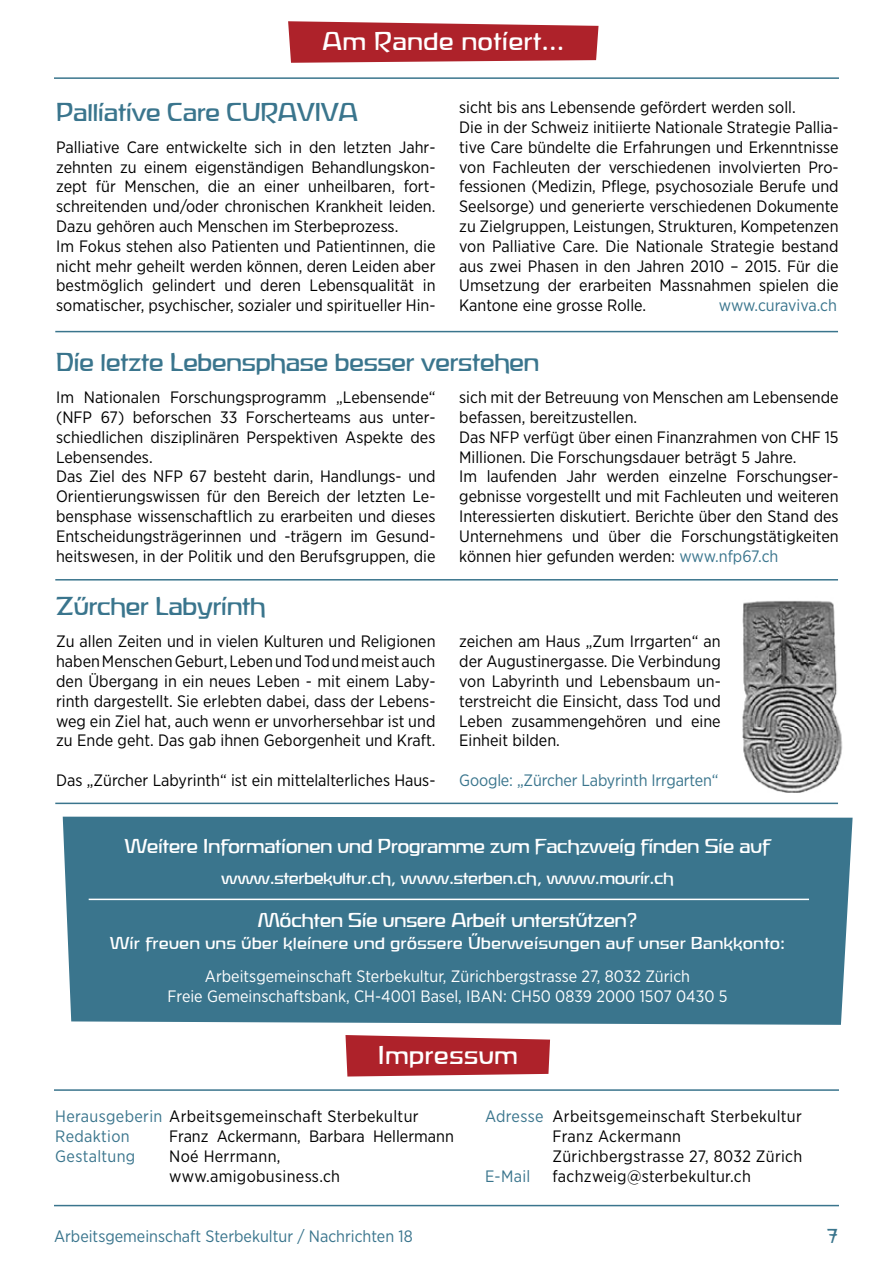
<style>
.page{position:relative;width:893px;height:1263px;background:#fff}
.page>*{position:absolute;margin:0;border:0;box-sizing:border-box;transform-origin:0 0}
.t1{font:27px "ROWEIDE";letter-spacing:-.03em;color:#3a758d}
.t2{font:27px "ROWEIDE";color:#fff}
.t3{font:21px "ROWEIDE";letter-spacing:-.03em;color:#fff}
.t4{font:21px "ROWEIDE";color:#3a758d}
.t5{font:18px "ROWEIDE";color:#fff}
.t6{font:18px "ROWEIDE";letter-spacing:-.03em;color:#fff}
.t7{font:16.5px/19.8px "Gotham Narrow";color:#000}
.t8{font:16.5px/19.8px "Gotham Narrow";letter-spacing:.02em;color:#000}
.t9{font:16.5px/19.8px "Gotham Narrow";color:#fff;text-align:center}
.t10{font:16.5px "Gotham Narrow";color:#3a758d}
.t11{font:16.5px "Gotham Narrow";letter-spacing:.02em;color:#3a758d}
.s1{color:#3a758d}
</style>
<div class="page">
<hr style="left:54px;top:1205px;width:785px;height:1px;background:#3a758d">
<hr style="left:54px;top:77px;width:785px;height:2px;background:#3a758d">
<svg style="left:345px;top:1035px;width:205px;height:41px;background:#b5353c"></svg>
<hr style="left:54px;top:1089px;width:785px;height:2px;background:#3a758d">
<div style="left:63px;top:817px;width:790px;height:208px;background:#3a758d"></div>
<hr style="left:89px;top:899px;width:720px;height:1px;background:#fff">
<hr style="left:55px;top:331px;width:783px;height:1px;background:#3a758d">
<hr style="left:55px;top:579px;width:783px;height:1px;background:#3a758d">
<hr style="left:55px;top:803px;width:783px;height:1px;background:#3a758d">
<svg style="left:288px;top:21px;width:310px;height:42px;background:#b63940"></svg>
<img style="left:742px;top:600px;width:101px;height:192px">
<h1 class="t2" style="left:322px;top:26px;width:244px">Am Rande notiert...</h1>
<h1 class="t1" style="left:56px;top:97px;width:304px">Palliative Care CURAVIVA</h1>
<p class="t7" style="left:56px;top:137px;width:381px">Palliative Care entwickelte sich in den letzten Jahr&shy;zehnten zu einem eigenständigen Behandlungskon&shy;zept für Menschen, die an einer unheilbaren, fort&shy;schreitenden und/oder chronischen Krankheit leiden.<br>Dazu gehören auch Menschen im Sterbeprozess.<br>Im Fokus stehen also Patienten und Patientinnen, die nicht mehr geheilt werden können, deren Leiden aber bestmöglich gelindert und deren Lebensqualität in somatischer, psychischer, sozialer und spiritueller Hin-</p>
<p class="t7" style="left:459px;top:97px;width:381px">sicht bis ans Lebensende gefördert werden soll.<br>Die in der Schweiz initiierte Nationale Strategie Pallia&shy;tive Care bündelte die Erfahrungen und Erkenntnisse von Fachleuten der verschiedenen involvierten Pro&shy;fessionen (Medizin, Pflege, psychosoziale Berufe und Seelsorge) und generierte verschiedenen Dokumente zu Zielgruppen, Leistungen, Strukturen, Kompetenzen von Palliative Care. Die Nationale Strategie bestand aus zwei Phasen in den Jahren 2010 – 2015. Für die Umsetzung der erarbeiten Massnahmen spielen die Kantone eine grosse Rolle.</p>
<p class="t10" style="left:719px;top:295px;width:120px">www.curaviva.ch</p>
<h1 class="t1" style="left:56px;top:347px;width:485px">Die letzte Lebensphase besser verstehen</h1>
<p class="t7" style="left:56px;top:387px;width:381px">Im Nationalen Forschungsprogramm „Lebensende“ (NFP 67) beforschen 33 Forscherteams aus unter&shy;schiedlichen disziplinären Perspektiven Aspekte des Lebensendes.<br>Das Ziel des NFP 67 besteht darin, Handlungs- und Orientierungswissen für den Bereich der letzten Le&shy;bensphase wissenschaftlich zu erarbeiten und dieses Entscheidungsträgerinnen und -trägern im Gesund&shy;heitswesen, in der Politik und den Berufsgruppen, die</p>
<h1 class="t1" style="left:56px;top:591px;width:212px">Zürcher Labyrinth</h1>
<p class="t7" style="left:56px;top:631px;width:381px;text-align:justify">Zu allen Zeiten und in vielen Kulturen und Religionen haben Menschen Geburt, Leben und Tod und meist auch den Übergang in ein neues Leben - mit einem Laby&shy;rinth dargestellt. Sie erlebten dabei, dass der Lebens&shy;weg ein Ziel hat, auch wenn er unvorhersehbar ist und zu Ende geht. Das gab ihnen Geborgenheit und Kraft.</p>
<p class="t7" style="left:56px;top:770px;width:381px">Das „Zürcher Labyrinth“ ist ein mittelalterliches Haus-</p>
<p class="t7" style="left:459px;top:387px;width:381px">sich mit der Betreuung von Menschen am Lebensende befassen, bereitzustellen.<br>Das NFP verfügt über einen Finanzrahmen von CHF 15<br>Millionen. Die Forschungsdauer beträgt 5 Jahre.<br>Im laufenden Jahr werden einzelne Forschungser&shy;gebnisse vorgestellt und mit Fachleuten und weiteren Interessierten diskutiert. Berichte über den Stand des Unternehmens und über die Forschungstätigkeiten können hier gefunden werden: <span class="s1">www.nfp67.ch</span></p>
<p class="t7" style="left:459px;top:631px;width:263px;text-align:justify">zeichen am Haus „Zum Irrgarten“ an der Augustinergasse. Die Verbindung von Labyrinth und Lebensbaum un&shy;terstreicht die Einsicht, dass Tod und Leben zusammengehören und eine Einheit bilden.</p>
<p class="t10" style="left:459px;top:770px;width:261px">Google: „Zürcher Labyrinth Irrgarten“</p>
<p class="t3" style="left:125px;top:834px;width:647px">Weitere Informationen und Programme zum Fachzweig finden Sie auf</p>
<p class="t6" style="left:221px;top:868px;width:454px">www.sterbekultur.ch, www.sterben.ch, www.mourir.ch</p>
<p class="t3" style="left:258px;top:908px;width:381px">Möchten Sie unsere Arbeit unterstützen?</p>
<p class="t5" style="left:110px;top:932px;width:677px">Wir freuen uns über kleinere und grössere Überweisungen auf unser Bankkonto:</p>
<p class="t9" style="left:168px;top:966px;width:561px">Arbeitsgemeinschaft Sterbekultur, Zürichbergstrasse 27, 8032 Zürich<br>Freie Gemeinschaftsbank, CH-4001 Basel, IBAN: CH50 0839 2000 1507 0430 5</p>
<h1 class="t2" style="left:378px;top:1040px;width:142px">Impressum</h1>
<p class="t8" style="left:55px;top:1106px;width:365px"><span class="s1">Herausgeberin</span> Arbeitsgemeinschaft Sterbekultur<br><span class="s1">Redaktion</span></p>
<p class="t7" style="left:169px;top:1126px;width:286px">Franz Ackermann, Barbara Hellermann</p>
<p class="t11" style="left:55px;top:1146px;width:82px">Gestaltung</p>
<p class="t8" style="left:169px;top:1146px;width:172px">Noé Herrmann, www.amigobusiness.ch</p>
<p class="t8" style="left:552px;top:1106px;width:251px;text-indent:-68px"><span class="s1">Adresse</span> Arbeitsgemeinschaft Sterbekultur<br>Franz Ackermann<br>Zürichbergstrasse 27, 8032 Zürich</p>
<p class="t10" style="left:485px;top:1166px;width:47px">E-Mail</p>
<p class="t8" style="left:552px;top:1166px;width:200px">fachzweig@sterbekultur.ch</p>
<p class="t10" style="left:54px;top:1226px;width:360px">Arbeitsgemeinschaft Sterbekultur / Nachrichten 18</p>
<p class="t4" style="left:826px;top:1225px;width:14px">7</p>
</div>
